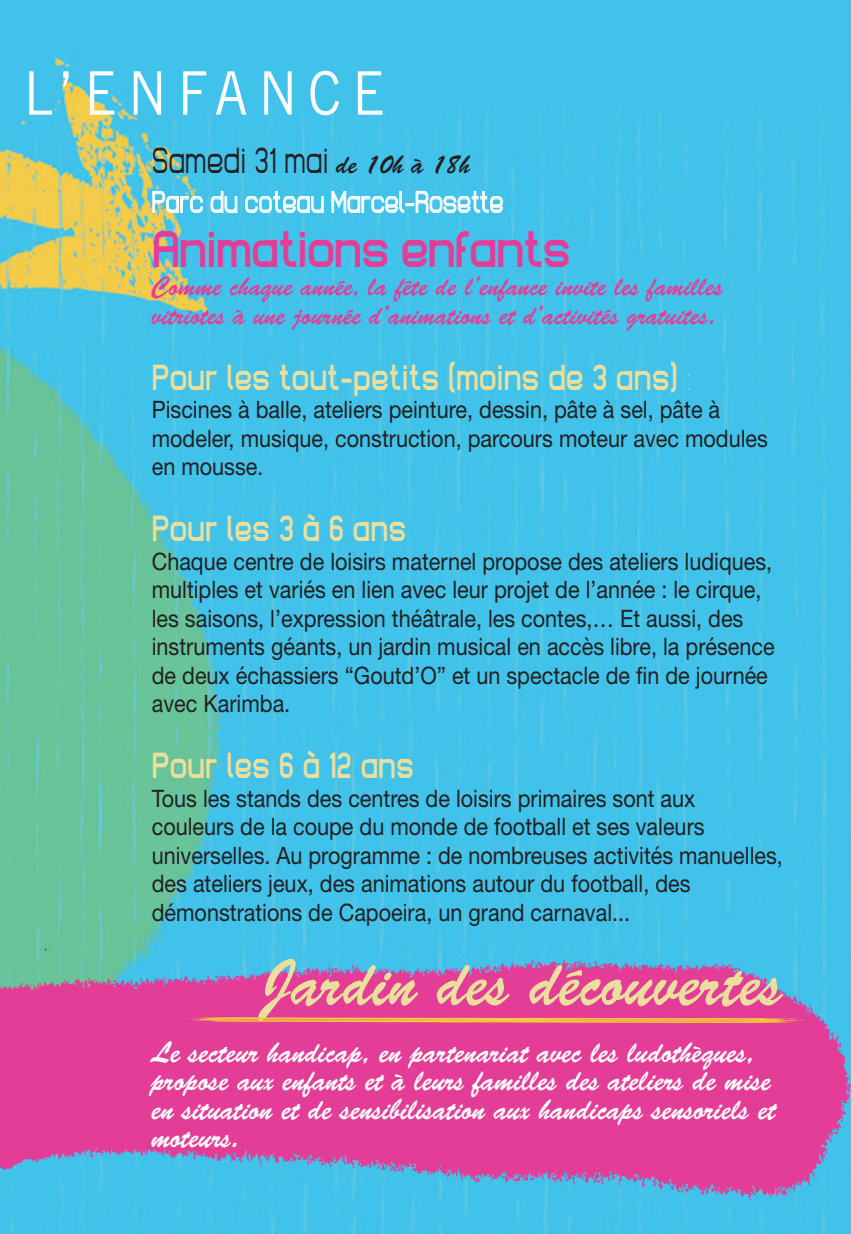
<style>
.page{position:relative;width:851px;height:1234px;background:#fff}
.page>*{position:absolute;margin:0;border:0;box-sizing:border-box;transform-origin:0 0}
.t1{font:66px "Brush Script Std";color:#ecdf9d;scale:.9 1}
.t2{font:60px "Trade Gothic";letter-spacing:.2em;color:#fff;scale:.9 1}
.t3{font:51px "Lastwaerkbold";letter-spacing:-.03em;color:#e43d97;scale:.9 1}
.t4{font:36px "Lastwaerkbold";color:#ecdf9d;scale:.8 1}
.t5{font:36px "Lastwaerkregular";color:#231f20;scale:.75 1}
.t6{font:30px/28.5px "Brush Script Std";color:#fff;scale:.9 1}
.t7{font:30px "Lastwaerkregular";color:#fff;scale:.75 1}
.t8{font:27px/28.5px "Brush Script Std";color:#e43d97;scale:.9 1}
.t9{font:24px/28.5px "Helvetica Neue";color:#231f20;scale:.9 1}
.s1{font-family:"Brush Script Std";font-size:27px}
.s2{font-family:"Lastwaerklight";font-size:33px}
.s3{font-size:22.5px}
</style>
<div class="page">
<img style="left:0;top:0;width:850px;height:959px">
<svg style="left:152px;top:191px;width:51px;height:22px"></svg>
<svg style="left:210px;top:191px;width:27px;height:22px"></svg>
<svg style="left:245px;top:191px;width:79px;height:22px;background:#75d2ef"></svg>
<svg style="left:331px;top:191px;width:172px;height:22px;background:#79d3ef"></svg>
<svg style="left:0;top:959px;width:850px;height:274px;background:#b166af"></svg>
<svg style="left:163px;top:1016px;width:651px;height:6px;background:#ec8a63"></svg>
<h2 class="t2" style="left:23px;top:57px;width:403px">L’ENFANC E</h2>
<h3 class="t5" style="left:152px;top:138px;width:426px">Samedi 31 mai <span class="s1">de 10h à 18h</span></h3>
<p class="t7" style="left:152px;top:183px;width:470px">Parc du coteau Marcel-Rosette</p>
<h3 class="t3" style="left:152px;top:216px;width:467px">Animations enfants</h3>
<p class="t8" style="left:152px;top:272px;width:636px">Comme chaque année, la fête de l’enfance invite les familles vitriotes à une journée d’animations et d’activités gratuites.</p>
<h3 class="t4" style="left:152px;top:354px;width:677px">Pour les tout-petits (moins de 3 ans) <span class="s2">:</span></h3>
<p class="t9" style="left:152px;top:395px;width:686px">Piscines à balle, ateliers peinture, dessin, pâte à sel, pâte à modeler, musique, construction, parcours moteur avec modules en mousse<span class="s3">.</span></p>
<h3 class="t4" style="left:152px;top:505px;width:320px">Pour les 3 à 6 ans</h3>
<p class="t9" style="left:152px;top:546px;width:693px">Chaque centre de loisirs maternel propose des ateliers ludiques, multiples et variés en lien avec leur projet de l’année : le cirque, les saisons, l’expression théâtrale, les contes,… Et aussi, des instruments géants, un jardin musical en accès libre, la présence de deux échassiers “Goutd’O” et un spectacle de fin de journée avec Karimba.</p>
<h3 class="t4" style="left:152px;top:742px;width:329px">Pour les 6 à 12 ans</h3>
<p class="t9" style="left:152px;top:783px;width:702px">Tous les stands des centres de loisirs primaires sont aux couleurs de la coupe du monde de football et ses valeurs universelles. Au programme : de nombreuses activités manuelles, des ateliers jeux, des animations autour du football, des démonstrations de Capoeira, un grand carnaval...</p>
<h1 class="t1" style="left:260px;top:946px;width:582px">Jardin des découvertes</h1>
<p class="t6" style="left:152px;top:1038px;width:695px">Le secteur handicap, en partenariat avec les ludothèques, propose aux enfants et à leurs familles des ateliers de mise en situation et de sensibilisation aux handicaps sensoriels et moteurs.</p>
</div>
